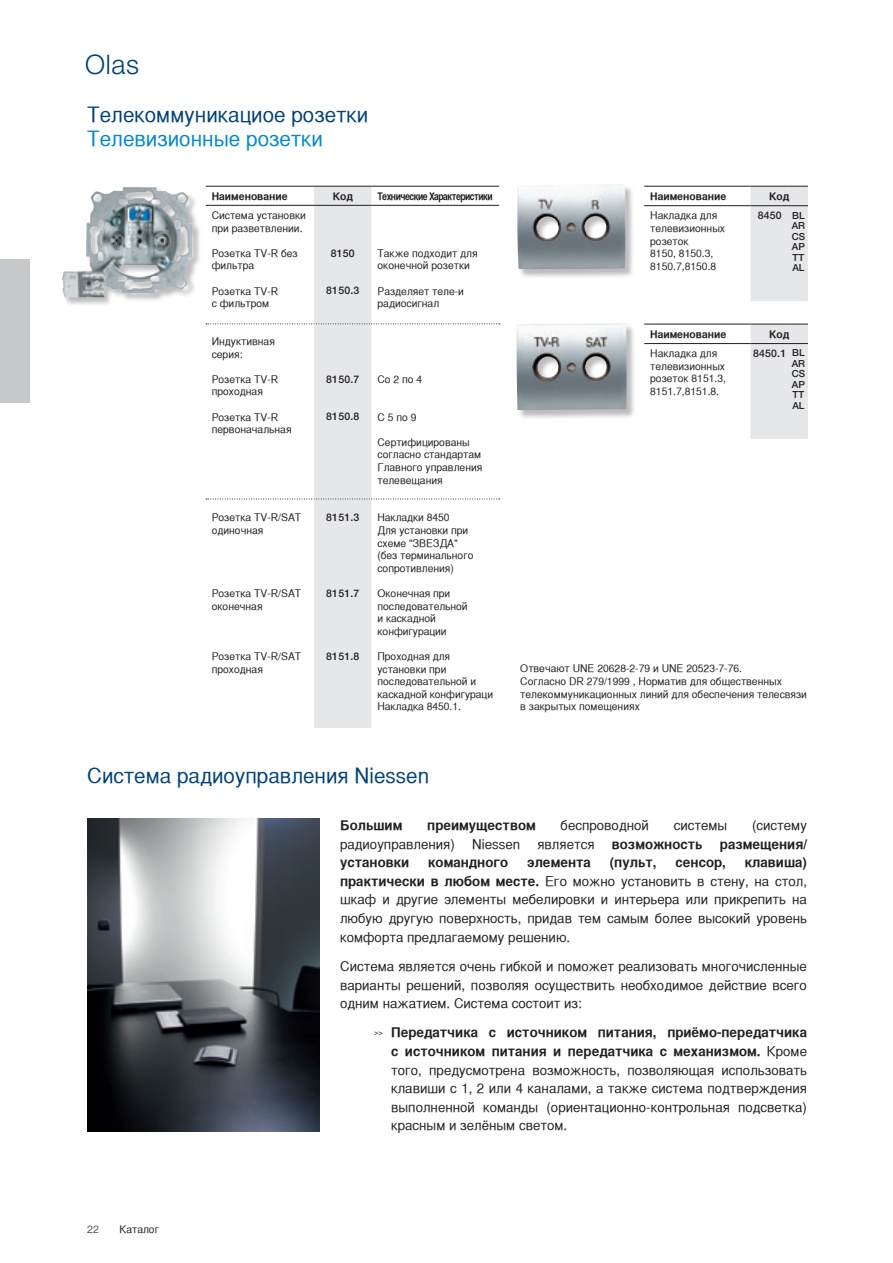
<style>
.page{position:relative;width:893px;height:1263px;background:#fff}
.page>*{position:absolute;margin:0;border:0;box-sizing:border-box;transform-origin:0 0}
.t1{font:300 27px "Helvetica Neue LT Std";color:#004279}
.t2{font:21px "Helvetica CY Plain";color:#004279;scale:1.2 1}
.t3{font:21px "Helvetica CY Plain";color:#0089cf;scale:1.2 1}
.t4{font:13.5px/18.6px "Helvetica CY Plain";color:#231f20;text-align:justify;scale:1.2 1}
.t5{font:13.5px/18.6px "Helvetica CY Bold";color:#231f20;text-align:right;scale:1.2 1}
.t6{font:10.5px/12.6px "Helvetica CY Plain";color:#231f20;scale:1.2 1}
.t7{font:500 10.5px "Helvetica Neue LT Std";letter-spacing:.02em;color:#231f20}
.t8{font:10.5px "Helvetica CY Bold";color:#231f20;scale:1.2 1}
.t9{font:10.5px "Helvetica CY Bold";letter-spacing:-.05em;color:#231f20}
.t10{font:300 10.5px "Helvetica Neue LT Std";color:#231f20}
.t11{font:500 9.75px/10.5px "Helvetica Neue LT Std";color:#231f20;text-align:justify}
.s1{font-size:9.75px}
.s2{font-family:"Helvetica CY Bold"}
.s3{font-family:"Helvetica CY Plain"}
</style>
<div class="page">
<div style="left:0;top:259px;width:30px;height:144px;background:#c7c8ca"></div>
<hr style="left:644px;top:186px;width:106px;height:1px;background:#231f20">
<hr style="left:644px;top:205px;width:106px;height:1px;background:#231f20">
<div style="left:750px;top:186px;width:58px;height:115px;background:#e6e7e9"></div>
<hr style="left:644px;top:324px;width:106px;height:1px;background:#231f20">
<hr style="left:644px;top:343px;width:106px;height:1px;background:#231f20">
<div style="left:750px;top:324px;width:58px;height:115px;background:#e6e7e9"></div>
<svg style="left:206px;top:186px;width:294px;height:542px"></svg>
<div style="left:62px;top:187px;width:138px;height:119px;background:#231f20;opacity:.3"></div>
<img style="left:62px;top:187px;width:131px;height:111px">
<div style="left:517px;top:184px;width:118px;height:94px;background:#231f20;opacity:.3"></div>
<img style="left:517px;top:184px;width:109px;height:85px">
<div style="left:516px;top:323px;width:120px;height:96px;background:#231f20;opacity:.3"></div>
<img style="left:516px;top:323px;width:111px;height:87px">
<img style="left:87px;top:818px;width:232px;height:314px">
<h1 class="t1" style="left:85px;top:48px;width:56px">Olas</h1>
<h2 class="t2" style="left:87px;top:102px;width:236px">Телекоммуникациое розетки</h2>
<h2 class="t3" style="left:87px;top:127px;width:198px">Телевизионные розетки</h2>
<p class="t8" style="left:212px;top:189px;width:65px">Наименование</p>
<p class="t8" style="left:333px;top:189px;width:18px">Код</p>
<p class="t9" style="left:378px;top:189px;width:117px">Технические Характеристики</p>
<p class="t6" style="left:212px;top:209px;width:80px">Система установки при разветвлении.</p>
<p class="t6" style="left:212px;top:247px;width:73px">Розетка TV-R без фильтра</p>
<p class="t6" style="left:212px;top:285px;width:57px">Розетка TV-R с фильтром</p>
<p class="t6" style="left:212px;top:335px;width:54px">Индуктивная серия:</p>
<p class="t6" style="left:212px;top:373px;width:57px">Розетка TV-R проходная</p>
<p class="t6" style="left:212px;top:411px;width:68px">Розетка TV-R первоначальная</p>
<p class="t6" style="left:378px;top:247px;width:85px">Также подходит для оконечной розетки</p>
<p class="t6" style="left:378px;top:285px;width:74px">Разделяет теле-и радиосигнал</p>
<p class="t7" style="left:331px;top:247px;width:25px">8150</p>
<p class="t7" style="left:326px;top:284px;width:35px">8150.3</p>
<p class="t6" style="left:378px;top:373px;width:39px">Со 2 по 4</p>
<p class="t6" style="left:378px;top:411px;width:34px">С 5 по 9</p>
<p class="t6" style="left:378px;top:436px;width:89px">Сертифицированы согласно стандартам<br>Главного управления телевещания</p>
<p class="t6" style="left:378px;top:511px;width:81px">Накладки 8450<br>Для установки при схеме "ЗВЕЗДА" (без терминального сопротивления)</p>
<p class="t6" style="left:378px;top:587px;width:77px">Оконечная при последовательной и каскадной конфигурации</p>
<p class="t6" style="left:378px;top:650px;width:98px">Проходная для установки при последовательной и каскадной конфигураци<br>Накладка 8450.1.</p>
<p class="t7" style="left:326px;top:373px;width:35px">8150.7</p>
<p class="t7" style="left:326px;top:410px;width:35px">8150.8</p>
<p class="t6" style="left:212px;top:511px;width:76px">Розетка TV-R/SAT одиночная</p>
<p class="t7" style="left:326px;top:511px;width:35px">8151.3</p>
<p class="t6" style="left:212px;top:587px;width:76px">Розетка TV-R/SAT оконечная</p>
<p class="t7" style="left:326px;top:587px;width:35px">8151.7</p>
<p class="t6" style="left:212px;top:650px;width:76px">Розетка TV-R/SAT проходная</p>
<p class="t7" style="left:326px;top:650px;width:35px">8151.8</p>
<h2 class="t2" style="left:87px;top:764px;width:286px">Система радиоуправления Niessen</h2>
<p class="t8" style="left:650px;top:190px;width:65px">Наименование</p>
<p class="t8" style="left:769px;top:190px;width:18px">Код</p>
<p class="t6" style="left:650px;top:209px;width:64px">Накладка для телевизионных розеток<br>8150, 8150.3,<br>8150.7,8150.8</p>
<p class="t7" style="left:758px;top:209px;width:48px">8450 <span class="s1">BL</span></p>
<p class="t11" style="left:792px;top:220px;width:15px">AR CS AP TT AL</p>
<p class="t8" style="left:650px;top:328px;width:65px">Наименование</p>
<p class="t8" style="left:769px;top:328px;width:18px">Код</p>
<p class="t6" style="left:650px;top:347px;width:65px">Накладка для телевизионных розеток 8151.3,<br>8151.7,8151.8.</p>
<p class="t7" style="left:753px;top:347px;width:53px">8450.1 <span class="s1">BL</span></p>
<p class="t11" style="left:792px;top:358px;width:15px">AR CS AP TT AL</p>
<p class="t6" style="left:520px;top:662px;width:240px">Отвечают UNE 20628-2-79 и UNE 20523-7-76.<br>Согласно DR 279/1999 , Норматив для общественных телекоммуникационных линий для обеспечения телесвязи в закрытых помещениях</p>
<p class="t10" style="left:87px;top:1223px;width:13px">22</p>
<p class="t6" style="left:120px;top:1223px;width:34px">Каталог</p>
<p class="t5" style="left:340px;top:816px;width:53px">Большим</p>
<p class="t5" style="left:427px;top:816px;width:92px">преимуществом</p>
<p class="t4" style="left:561px;top:816px;width:75px">беспроводной</p>
<p class="t4" style="left:674px;top:816px;width:46px">системы</p>
<p class="t4" style="left:752px;top:816px;width:47px">(систему</p>
<p class="t4" style="left:340px;top:835px;width:97px">радиоуправления)</p>
<p class="t4" style="left:472px;top:835px;width:41px">Niessen</p>
<p class="t4" style="left:537px;top:835px;width:49px">является</p>
<p class="t5" style="left:612px;top:834px;width:77px">возможность</p>
<p class="t5" style="left:720px;top:834px;width:74px">размещения/</p>
<p class="t5" style="left:340px;top:853px;width:59px">установки</p>
<p class="t5" style="left:428px;top:853px;width:68px">командного</p>
<p class="t5" style="left:527px;top:853px;width:54px">элемента</p>
<p class="t5" style="left:610px;top:853px;width:40px">(пульт,</p>
<p class="t5" style="left:675px;top:853px;width:44px">сенсор,</p>
<p class="t5" style="left:745px;top:853px;width:53px">клавиша)</p>
<p class="t4" style="left:340px;top:872px;width:391px"><span class="s2">практически в любом месте.</span> Его можно установить в стену, на стол, шкаф и другие элементы мебелировки и интерьера или прикрепить на любую другую поверхность, придав тем самым более высокий уровень комфорта предлагаемому решению.</p>
<p class="t4" style="left:340px;top:957px;width:391px">Система является очень гибкой и поможет реализовать многочисленные варианты решений, позволяя осуществить необходимое действие всего одним нажатием. Система состоит из:</p>
<p class="t5" style="left:374px;top:1023px;width:362px"><sup>&gt;&gt;</sup> Передатчика с источником питания, приёмо-передатчика с источником питания и передатчика с механизмом. <span class="s3">Кроме</span></p>
<p class="t4" style="left:391px;top:1060px;width:348px">того, предусмотрена возможность, позволяющая использовать клавиши с 1, 2 или 4 каналами, а также система подтверждения выполненной команды (ориентационно-контрольная подсветка) красным и зелёным светом.</p>
</div>
